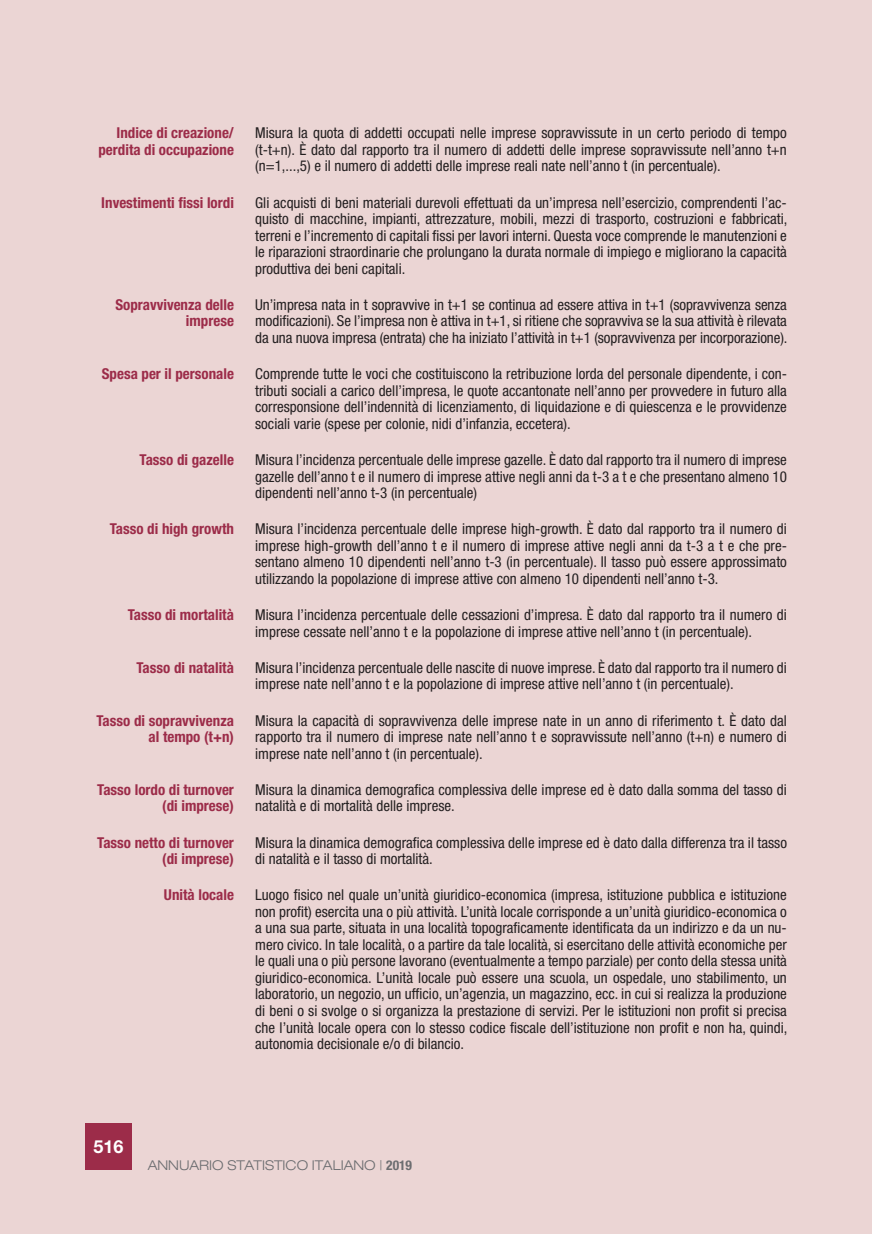
<style>
.page{position:relative;width:872px;height:1234px;background:#fff}
.page>*{position:absolute;margin:0;border:0;box-sizing:border-box;transform-origin:0 0}
.t1{font:700 18px "Helvetica Neue LT Std";color:#fff}
.t2{font:condensed 15px/16.5px "Helvetica Neue LT Std";color:#231f20;text-align:justify}
.t3{font:700 condensed 15px/16.5px "Helvetica Neue LT Std";color:#9c2c49;text-align:right}
.t4{font:300 expanded 13.5px "Helvetica Neue LT Std";color:#6c6d70}
.s1{font-weight:700;font-stretch:condensed}
</style>
<div class="page">
<div style="left:0;top:0;width:872px;height:1233px;background:#ebd5d4"></div>
<div style="left:85px;top:1123px;width:47px;height:46px;background:#9c2c49"></div>
<p class="t3" style="left:98px;top:124px;width:137px">Indice di creazione/ perdita di occupazione</p>
<p class="t2" style="left:255px;top:125px;width:533px">Misura la quota di addetti occupati nelle imprese sopravvissute in un certo periodo di tempo (t-t+n). È dato dal rapporto tra il numero di addetti delle imprese sopravvissute nell’anno t+n (n=1,...,5) e il numero di addetti delle imprese reali nate nell’anno t (in percentuale).</p>
<p class="t3" style="left:101px;top:194px;width:134px">Investimenti fissi lordi</p>
<p class="t2" style="left:255px;top:194px;width:534px">Gli acquisti di beni materiali durevoli effettuati da un’impresa nell’esercizio, comprendenti l’ac&shy;quisto di macchine, impianti, attrezzature, mobili, mezzi di trasporto, costruzioni e fabbricati, terreni e l’incremento di capitali fissi per lavori interni. Questa voce comprende le manutenzioni e le riparazioni straordinarie che prolungano la durata normale di impiego e migliorano la capacità produttiva dei beni capitali.</p>
<p class="t3" style="left:115px;top:296px;width:120px">Sopravvivenza delle imprese</p>
<p class="t2" style="left:255px;top:296px;width:534px">Un’impresa nata in t sopravvive in t+1 se continua ad essere attiva in t+1 (sopravvivenza senza modificazioni). Se l’impresa non è attiva in t+1, si ritiene che sopravviva se la sua attività è rilevata da una nuova impresa (entrata) che ha iniziato l’attività in t+1 (sopravvivenza per incorporazione).</p>
<p class="t3" style="left:102px;top:365px;width:134px">Spesa per il personale</p>
<p class="t2" style="left:255px;top:365px;width:533px">Comprende tutte le voci che costituiscono la retribuzione lorda del personale dipendente, i con&shy;tributi sociali a carico dell’impresa, le quote accantonate nell’anno per provvedere in futuro alla corresponsione dell’indennità di licenziamento, di liquidazione e di quiescenza e le provvidenze sociali varie (spese per colonie, nidi d’infanzia, eccetera).</p>
<p class="t3" style="left:140px;top:451px;width:96px">Tasso di gazelle</p>
<p class="t2" style="left:255px;top:451px;width:533px">Misura l’incidenza percentuale delle imprese gazelle. È dato dal rapporto tra il numero di imprese gazelle dell’anno t e il numero di imprese attive negli anni da t-3 a t e che presentano almeno 10 dipendenti nell’anno t-3 (in percentuale)</p>
<p class="t3" style="left:110px;top:520px;width:126px">Tasso di high growth</p>
<p class="t2" style="left:255px;top:520px;width:533px">Misura l’incidenza percentuale delle imprese high-growth. È dato dal rapporto tra il numero di imprese high-growth dell’anno t e il numero di imprese attive negli anni da t-3 a t e che pre&shy;sentano almeno 10 dipendenti nell’anno t-3 (in percentuale). Il tasso può essere approssimato utilizzando la popolazione di imprese attive con almeno 10 dipendenti nell’anno t-3.</p>
<p class="t3" style="left:128px;top:606px;width:108px">Tasso di mortalità</p>
<p class="t2" style="left:255px;top:606px;width:533px">Misura l’incidenza percentuale delle cessazioni d’impresa. È dato dal rapporto tra il numero di imprese cessate nell’anno t e la popolazione di imprese attive nell’anno t (in percentuale).</p>
<p class="t3" style="left:137px;top:659px;width:99px">Tasso di natalità</p>
<p class="t2" style="left:255px;top:659px;width:533px">Misura l’incidenza percentuale delle nascite di nuove imprese. È dato dal rapporto tra il numero di imprese nate nell’anno t e la popolazione di imprese attive nell’anno t (in percentuale).</p>
<p class="t3" style="left:97px;top:711px;width:139px">Tasso di sopravvivenza al tempo (t+n)</p>
<p class="t2" style="left:255px;top:711px;width:533px">Misura la capacità di sopravvivenza delle imprese nate in un anno di riferimento t. È dato dal rapporto tra il numero di imprese nate nell’anno t e sopravvissute nell’anno (t+n) e numero di imprese nate nell’anno t (in percentuale).</p>
<p class="t3" style="left:97px;top:781px;width:138px">Tasso lordo di turnover (di imprese)</p>
<p class="t2" style="left:255px;top:781px;width:533px">Misura la dinamica demografica complessiva delle imprese ed è dato dalla somma del tasso di natalità e di mortalità delle imprese.</p>
<p class="t3" style="left:97px;top:833px;width:138px">Tasso netto di turnover (di imprese)</p>
<p class="t2" style="left:255px;top:833px;width:533px">Misura la dinamica demografica complessiva delle imprese ed è dato dalla differenza tra il tasso di natalità e il tasso di mortalità.</p>
<p class="t3" style="left:164px;top:886px;width:71px">Unità locale</p>
<p class="t2" style="left:255px;top:886px;width:533px">Luogo fisico nel quale un’unità giuridico-economica (impresa, istituzione pubblica e istituzione non profit) esercita una o più attività. L’unità locale corrisponde a un’unità giuridico-economica o a una sua parte, situata in una località topograficamente identificata da un indirizzo e da un nu&shy;mero civico. In tale località, o a partire da tale località, si esercitano delle attività economiche per le quali una o più persone lavorano (eventualmente a tempo parziale) per conto della stessa unità giuridico-economica. L’unità locale può essere una scuola, un ospedale, uno stabilimento, un laboratorio, un negozio, un ufficio, un’agenzia, un magazzino, ecc. in cui si realizza la produzione di beni o si svolge o si organizza la prestazione di servizi. Per le istituzioni non profit si precisa che l’unità locale opera con lo stesso codice fiscale dell’istituzione non profit e non ha, quindi, autonomia decisionale e/o di bilancio.</p>
<p class="t1" style="left:93px;top:1135px;width:32px">516</p>
<p class="t4" style="left:148px;top:1157px;width:266px">ANNUARIO STATISTICO ITALIANO | <span class="s1">2019</span></p>
</div>
